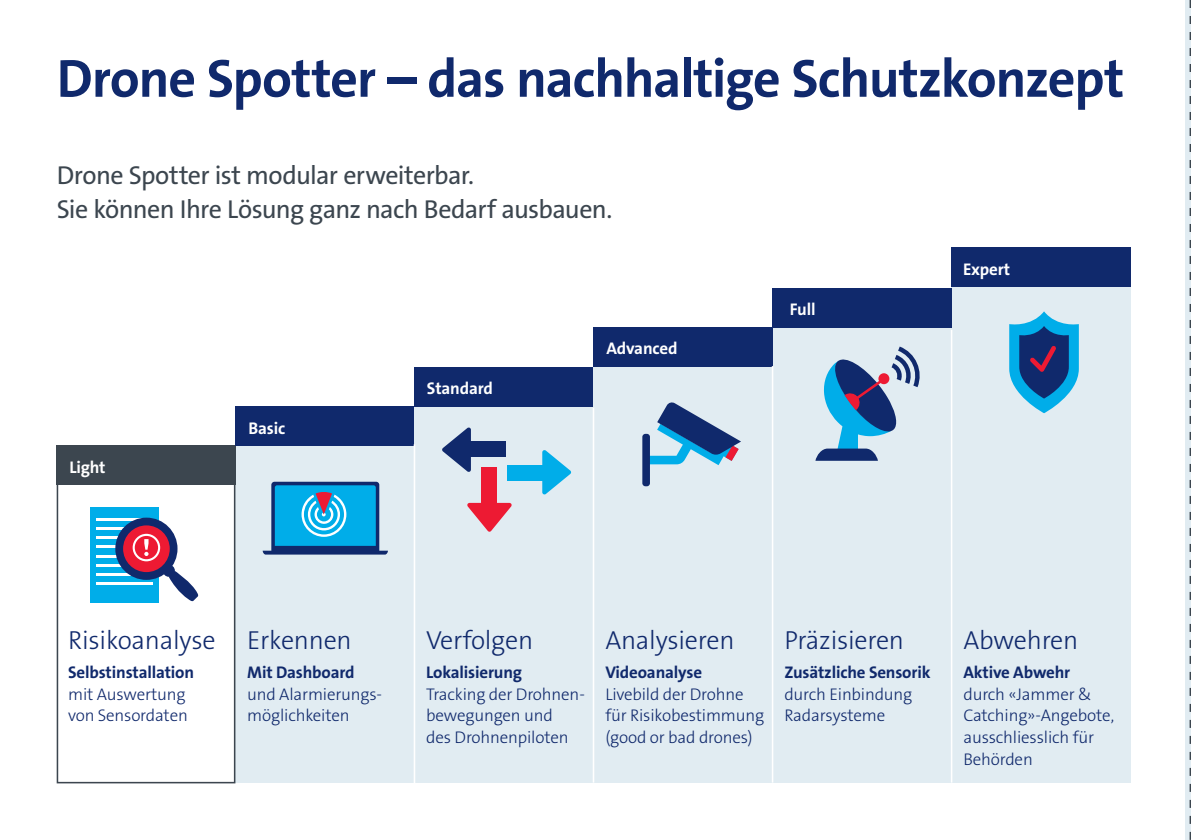
<style>
.page{position:relative;width:1191px;height:840px;background:#fff}
.page>*{position:absolute;margin:0;border:0;box-sizing:border-box;transform-origin:0 0}
.t1{font:700 54px "The Sans B W7";letter-spacing:-.025em;color:#10296c}
.t2{font:300 26.2px "The Sans B W3";letter-spacing:-.01em;color:#10296c}
.t3{font:26px/34px "The Sans B W5 Plain";letter-spacing:-.025em;color:#3c464f}
.t4{font:300 17px/21.6px "The Sans B W3";letter-spacing:-.01em;color:#10296c}
.t5{font:700 17px "The Sans B W7";letter-spacing:-.01em;color:#10296c}
.t6{font:700 17px "The Sans B W7";letter-spacing:-.01em;color:#fff}
</style>
<div class="page">
<div style="left:235px;top:437px;width:179px;height:345px;background:#e1ecf2"></div>
<div style="left:772px;top:321px;width:179px;height:461px;background:#e1ecf2"></div>
<div style="left:951px;top:282px;width:179px;height:500px;background:#e1ecf2"></div>
<div style="left:57px;top:477px;width:178px;height:306px;border:2px solid #3c464f"></div>
<div style="left:271px;top:481px;width:108px;height:72px;background:#10296c;border-radius:3px"></div>
<svg style="left:263px;top:485px;width:125px;height:69px"></svg>
<div style="left:56px;top:445px;width:179px;height:39px;background:#3c464f"></div>
<svg style="left:1009px;top:311px;width:69px;height:102px"></svg>
<svg style="left:815px;top:346px;width:105px;height:114px"></svg>
<div style="left:235px;top:406px;width:179px;height:39px;background:#10296c"></div>
<div style="left:414px;top:398px;width:179px;height:384px;background:#e1ecf2"></div>
<div style="left:414px;top:367px;width:179px;height:39px;background:#10296c"></div>
<div style="left:593px;top:360px;width:179px;height:422px;background:#e1ecf2"></div>
<div style="left:593px;top:327px;width:179px;height:39px;background:#10296c"></div>
<div style="left:772px;top:288px;width:179px;height:39px;background:#10296c"></div>
<div style="left:951px;top:248px;width:179px;height:39px;background:#10296c"></div>
<div style="left:642px;top:433px;width:8px;height:53px;background:#10296c;border-radius:3px"></div>
<svg style="left:649px;top:402px;width:92px;height:63px"></svg>
<hr style="left:414px;top:444px;width:1px;height:339px;background:#fff">
<hr style="left:593px;top:407px;width:1px;height:375px;background:#fff">
<hr style="left:772px;top:366px;width:1px;height:416px;background:#fff">
<hr style="left:950px;top:329px;width:2px;height:453px;background:#fff">
<svg style="left:542px;top:450px;width:29px;height:44px"></svg>
<div style="left:507px;top:464px;width:40px;height:16px;background:#00ade9"></div>
<svg style="left:442px;top:427px;width:29px;height:45px"></svg>
<div style="left:466px;top:441px;width:40px;height:15px;background:#10296c"></div>
<svg style="left:467px;top:502px;width:45px;height:29px"></svg>
<div style="left:481px;top:467px;width:16px;height:40px;background:#ed1a33"></div>
<div style="left:90px;top:506px;width:69px;height:96px;background:#00ade9"></div>
<hr style="left:96px;top:517px;width:50px;height:3px;background:#fff">
<hr style="left:96px;top:526px;width:50px;height:3px;background:#fff">
<hr style="left:96px;top:535px;width:50px;height:3px;background:#fff">
<hr style="left:96px;top:545px;width:50px;height:3px;background:#fff">
<hr style="left:96px;top:554px;width:50px;height:3px;background:#fff">
<hr style="left:96px;top:563px;width:50px;height:3px;background:#fff">
<hr style="left:96px;top:572px;width:50px;height:3px;background:#fff">
<hr style="left:96px;top:582px;width:57px;height:3px;background:#fff">
<div style="left:163px;top:564px;width:12px;height:12px;background:#10296c;border-radius:50%"></div>
<div style="left:115px;top:517px;width:62px;height:62px;background:#10296c;border-radius:50%"></div>
<div style="left:123px;top:525px;width:47px;height:46px;background:#ed1a33;border-radius:50%"></div>
<svg style="left:133px;top:533px;width:27px;height:28px"></svg>
<svg style="left:169px;top:570px;width:30px;height:31px"></svg>
<div style="left:1185px;top:0;width:6px;height:839px;background:#e1ecf2"></div>
<svg style="left:1189px;top:0;width:2px;height:839px"></svg>
<h1 class="t1" style="left:57px;top:44px;width:1069px">Drone Spotter – das nachhaltige Schutzkonzept</h1>
<h3 class="t3" style="left:57px;top:158px;width:557px">Drone Spotter ist modular erweiterbar.<br>Sie können Ihre Lösung ganz nach Bedarf ausbauen.</h3>
<p class="t6" style="left:69px;top:455px;width:38px">Light</p>
<p class="t6" style="left:248px;top:417px;width:38px">Basic</p>
<p class="t6" style="left:427px;top:377px;width:67px">Standard</p>
<p class="t6" style="left:606px;top:337px;width:72px">Advanced</p>
<p class="t6" style="left:789px;top:298px;width:27px">Full</p>
<p class="t6" style="left:963px;top:258px;width:49px">Expert</p>
<h2 class="t2" style="left:68px;top:623px;width:149px">Risikoanalyse</h2>
<p class="t5" style="left:68px;top:661px;width:127px">Selbstinstallation</p>
<p class="t4" style="left:68px;top:683px;width:121px">mit Auswertung von Sensordaten</p>
<h2 class="t2" style="left:247px;top:623px;width:106px">Erkennen</h2>
<p class="t5" style="left:247px;top:661px;width:109px">Mit Dashboard</p>
<p class="t4" style="left:247px;top:683px;width:136px">und Alarmierungs&shy;möglichkeiten</p>
<h2 class="t2" style="left:426px;top:623px;width:108px">Verfolgen</h2>
<p class="t5" style="left:426px;top:661px;width:97px">Lokalisierung</p>
<p class="t4" style="left:426px;top:683px;width:160px">Tracking der Drohnen&shy;bewegungen und<br>des Drohnenpiloten</p>
<h2 class="t2" style="left:605px;top:623px;width:131px">Analysieren</h2>
<p class="t5" style="left:605px;top:661px;width:98px">Videoanalyse</p>
<p class="t4" style="left:605px;top:683px;width:160px">Livebild der Drohne für Risikobestimmung (good or bad drones)</p>
<h2 class="t2" style="left:784px;top:623px;width:121px">Präzisieren</h2>
<p class="t5" style="left:784px;top:661px;width:148px">Zusätzliche Sensorik</p>
<p class="t4" style="left:784px;top:683px;width:129px">durch Einbindung<br>Radarsysteme</p>
<h2 class="t2" style="left:963px;top:623px;width:116px">Abwehren</h2>
<p class="t5" style="left:963px;top:661px;width:108px">Aktive Abwehr</p>
<p class="t4" style="left:963px;top:683px;width:152px">durch «Jammer &amp;<br>Catching»-Angebote, ausschliesslich für<br>Behörden</p>
</div>
